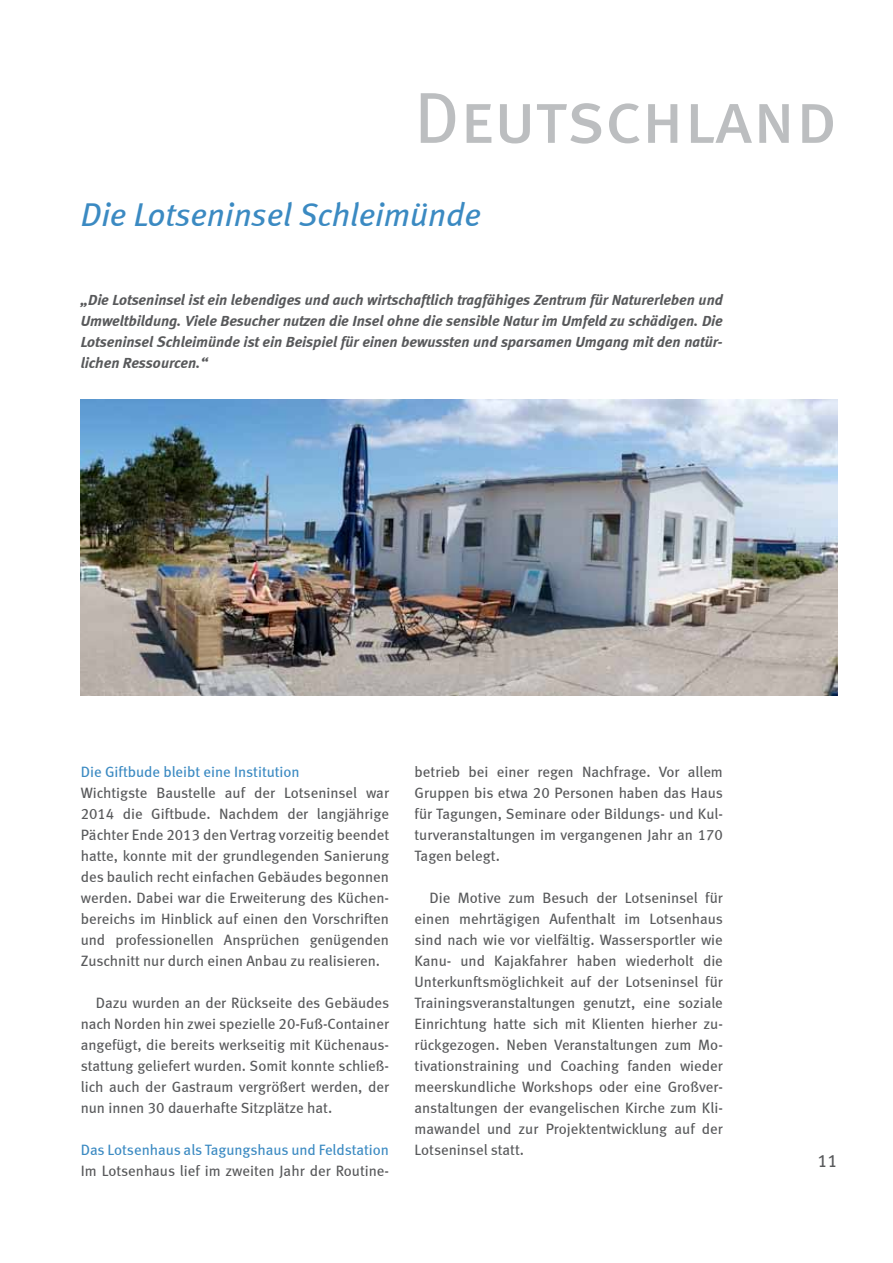
<style>
.page{position:relative;width:893px;height:1263px;background:#fff}
.page>*{position:absolute;margin:0;border:0;box-sizing:border-box;transform-origin:0 0}
.t1{font:72px "Meta Book LF Caps";color:#bcbec0}
.t2{font:italic 33px "Meta Book LF";color:#3b8ac2}
.t3{font:18px "Meta Book LF";color:#58595b}
.t4{font:15px/21px "Meta Book LF";color:#58595b;text-align:justify}
.t5{font:italic 15px/21px "Meta Bold LF";color:#58595b;text-align:justify}
.t6{font:15px "Meta Book LF";color:#3b8ac2}
</style>
<div class="page">
<img style="left:81px;top:400px;width:757px;height:295px">
<h1 class="t1" style="left:414px;top:76px;width:425px">Deutschland</h1>
<h2 class="t2" style="left:81px;top:195px;width:402px">Die Lotseninsel Schleimünde</h2>
<p class="t5" style="left:81px;top:289px;width:644px">„Die Lotseninsel ist ein lebendiges und auch wirtschaftlich tragfähiges Zentrum für Naturerleben und Umweltbildung. Viele Besucher nutzen die Insel ohne die sensible Natur im Umfeld zu schädigen. Die Lotseninsel Schleimünde ist ein Beispiel für einen bewussten und sparsamen Umgang mit den natür&shy;lichen Ressourcen.“</p>
<p class="t6" style="left:81px;top:763px;width:220px">Die Giftbude bleibt eine Institution</p>
<p class="t4" style="left:81px;top:782px;width:310px">Wichtigste Baustelle auf der Lotseninsel war 2014 die Giftbude. Nachdem der langjährige Pächter Ende 2013 den Vertrag vorzeitig beendet hatte, konnte mit der grundlegenden Sanierung des baulich recht einfachen Gebäudes begonnen werden. Dabei war die Erweiterung des Küchen&shy;bereichs im Hinblick auf einen den Vorschriften und professionellen Ansprüchen genügenden Zuschnitt nur durch einen Anbau zu realisieren.</p>
<p class="t4" style="left:81px;top:992px;width:310px;text-indent:15px">Dazu wurden an der Rückseite des Gebäudes nach Norden hin zwei spezielle 20-Fuß-Container angefügt, die bereits werkseitig mit Küchenaus&shy;stattung geliefert wurden. Somit konnte schließ&shy;lich auch der Gastraum vergrößert werden, der nun innen 30 dauerhafte Sitzplätze hat.</p>
<p class="t6" style="left:81px;top:1141px;width:310px">Das Lotsenhaus als Tagungshaus und Feldstation</p>
<p class="t4" style="left:81px;top:1160px;width:310px">Im Lotsenhaus lief im zweiten Jahr der Routine-</p>
<p class="t4" style="left:415px;top:761px;width:310px">betrieb bei einer regen Nachfrage. Vor allem Gruppen bis etwa 20 Personen haben das Haus für Tagungen, Seminare oder Bildungs- und Kul&shy;turveranstaltungen im vergangenen Jahr an 170<br>Tagen belegt.</p>
<p class="t4" style="left:415px;top:887px;width:310px;text-indent:15px">Die Motive zum Besuch der Lotseninsel für einen mehrtägigen Aufenthalt im Lotsenhaus sind nach wie vor vielfältig. Wassersportler wie Kanu- und Kajakfahrer haben wiederholt die Unterkunftsmöglichkeit auf der Lotseninsel für Trainingsveranstaltungen genutzt, eine soziale Einrichtung hatte sich mit Klienten hierher zu&shy;rückgezogen. Neben Veranstaltungen zum Mo&shy;tivationstraining und Coaching fanden wieder meerskundliche Workshops oder eine Großver&shy;anstaltungen der evangelischen Kirche zum Kli&shy;mawandel und zur Projektentwicklung auf der Lotseninsel statt.</p>
<p class="t3" style="left:817px;top:1150px;width:22px">11</p>
</div>
